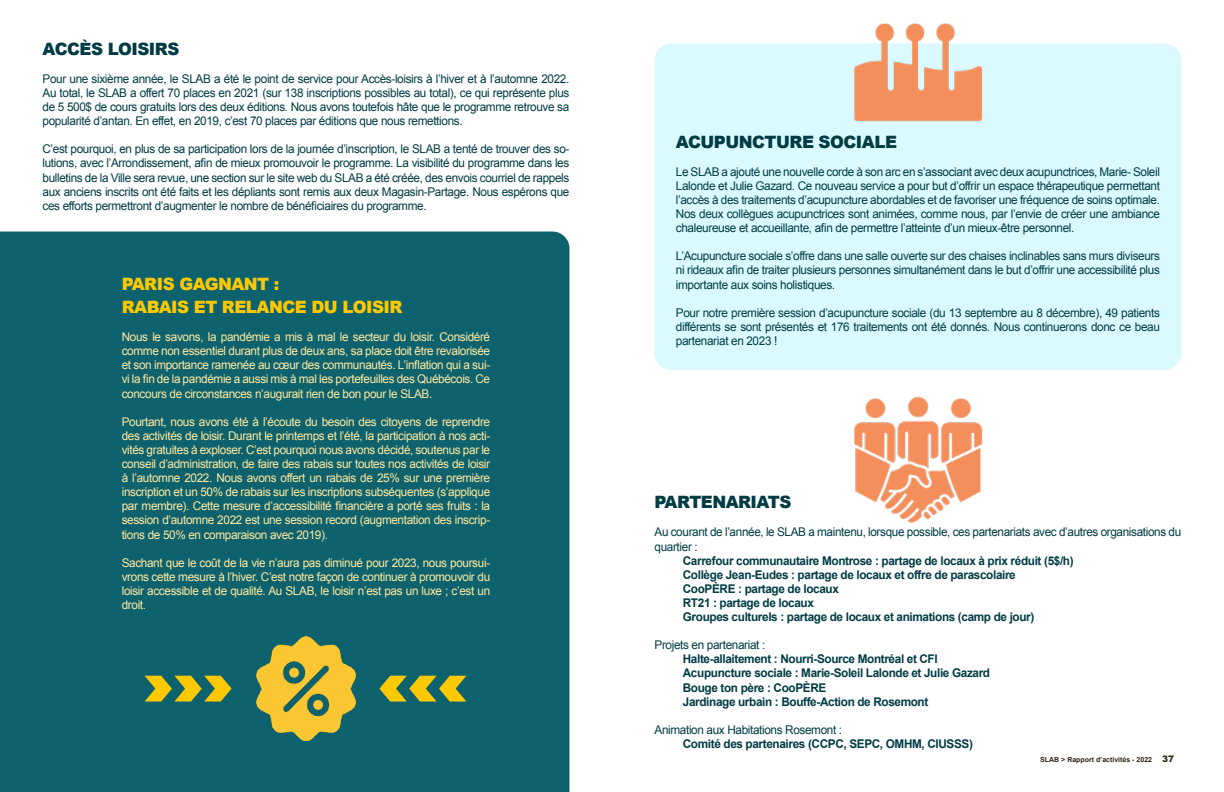
<style>
.page{position:relative;width:1224px;height:792px;background:#fff}
.page>*{position:absolute;margin:0;border:0;box-sizing:border-box;transform-origin:0 0}
.t1{font:900 60px "Poppins";color:#fcc800}
.t2{font:900 17px "Arial";letter-spacing:-.03em;color:#013c45}
.t3{font:900 17px/23px "Arial";letter-spacing:-.03em;color:#fcc800}
.t4{font:12px/14.1px "Arial";letter-spacing:-.03em;color:#013c45;text-align:justify}
.t5{font:12px/14.1px "Arial";letter-spacing:-.03em;color:#ffe99f;text-align:justify}
.t6{font:700 12px/14.1px "Arial";letter-spacing:-.03em;color:#013c45}
.t7{font:700 7px "Arial";color:#2f2415}
.s1{font-weight:900;font-size:9px}
</style>
<div class="page">
<div style="left:655px;top:44px;width:526px;height:326px;background:#dafaff;border-radius:17px"></div>
<div style="left:0;top:232px;width:569px;height:560px;background:#0e626e"></div>
<img style="left:254px;top:637px;width:104px;height:103px">
<img style="left:846px;top:23px;width:144px;height:99px">
<img style="left:854px;top:396px;width:128px;height:127px">
<h2 class="t2" style="left:43px;top:36px;width:138px">ACCÈS LOISIRS</h2>
<p class="t4" style="left:43px;top:72px;width:528px">Pour une sixième année, le SLAB a été le point de service pour Accès-loisirs à l’hiver et à l’automne 2022.<br>Au total, le SLAB a offert 70 places en 2021 (sur 138 inscriptions possibles au total), ce qui représente plus de 5 500$ de cours gratuits lors des deux éditions. Nous avons toutefois hâte que le programme retrouve sa popularité d’antan. En effet, en 2019, c’est 70 places par éditions que nous remettions.</p>
<p class="t4" style="left:43px;top:142px;width:528px">C’est pourquoi, en plus de sa participation lors de la journée d’inscription, le SLAB a tenté de trouver des so&shy;lutions, avec l’Arrondissement, afin de mieux promouvoir le programme. La visibilité du programme dans les bulletins de la Ville sera revue, une section sur le site web du SLAB a été créée, des envois courriel de rappels aux anciens inscrits ont été faits et les dépliants sont remis aux deux Magasin-Partage. Nous espérons que ces efforts permettront d’augmenter le nombre de bénéficiaires du programme.</p>
<h2 class="t3" style="left:122px;top:272px;width:282px">PARIS GAGNANT :<br>RABAIS ET RELANCE DU LOISIR</h2>
<p class="t5" style="left:122px;top:330px;width:370px">Nous le savons, la pandémie a mis à mal le secteur du loisir. Considéré comme non essentiel durant plus de deux ans, sa place doit être revalorisée et son importance ramenée au cœur des communautés. L’inflation qui a sui&shy;vi la fin de la pandémie a aussi mis à mal les portefeuilles des Québécois. Ce concours de circonstances n’augurait rien de bon pour le SLAB.</p>
<p class="t5" style="left:122px;top:415px;width:370px">Pourtant, nous avons été à l’écoute du besoin des citoyens de reprendre des activités de loisir. Durant le printemps et l’été, la participation à nos acti&shy;vités gratuites à exploser. C’est pourquoi nous avons décidé, soutenus par le conseil d’administration, de faire des rabais sur toutes nos activités de loisir à l’automne 2022. Nous avons offert un rabais de 25% sur une première inscription et un 50% de rabais sur les inscriptions subséquentes (s’applique par membre). Cette mesure d’accessibilité financière a porté ses fruits : la session d’automne 2022 est une session record (augmentation des inscrip&shy;tions de 50% en comparaison avec 2019).</p>
<p class="t5" style="left:122px;top:556px;width:370px">Sachant que le coût de la vie n’aura pas diminué pour 2023, nous poursui&shy;vrons cette mesure à l’hiver. C’est notre façon de continuer à promouvoir du loisir accessible et de qualité. Au SLAB, le loisir n’est pas un luxe ; c’est un droit.</p>
<h1 class="t1" style="left:143px;top:653px;width:91px">&gt;&gt;&gt;</h1>
<h1 class="t1" style="left:378px;top:653px;width:91px">&lt;&lt;&lt;</h1>
<h2 class="t2" style="left:676px;top:129px;width:223px">ACUPUNCTURE SOCIALE</h2>
<p class="t4" style="left:676px;top:165px;width:486px">Le SLAB a ajouté une nouvelle corde à son arc en s’associant avec deux acupunctrices, Marie- Soleil Lalonde et Julie Gazard. Ce nouveau service a pour but d’offrir un espace thérapeutique permettant l’accès à des traitements d’acupuncture abordables et de favoriser une fréquence de soins optimale.<br>Nos deux collègues acupunctrices sont animées, comme nous, par l’envie de créer une ambiance chaleureuse et accueillante, afin de permettre l’atteinte d’un mieux-être personnel.</p>
<p class="t4" style="left:676px;top:249px;width:486px">L’Acupuncture sociale s’offre dans une salle ouverte sur des chaises inclinables sans murs diviseurs ni rideaux afin de traiter plusieurs personnes simultanément dans le but d’offrir une accessibilité plus importante aux soins holistiques.</p>
<p class="t4" style="left:676px;top:306px;width:486px">Pour notre première session d’acupuncture sociale (du 13 septembre au 8 décembre), 49 patients différents se sont présentés et 176 traitements ont été donnés. Nous continuerons donc ce beau partenariat en 2023 !</p>
<h2 class="t2" style="left:655px;top:490px;width:138px">PARTENARIATS</h2>
<p class="t4" style="left:655px;top:525px;width:528px">Au courant de l’année, le SLAB a maintenu, lorsque possible, ces partenariats avec d’autres organisations du quartier :</p>
<p class="t6" style="left:683px;top:554px;width:392px">Carrefour communautaire Montrose : partage de locaux à prix réduit (5$/h)<br>Collège Jean-Eudes : partage de locaux et offre de parascolaire<br>CooPÈRE : partage de locaux<br>RT21 : partage de locaux<br>Groupes culturels : partage de locaux et animations (camp de jour)</p>
<p class="t4" style="left:655px;top:638px;width:112px">Projets en partenariat :</p>
<p class="t6" style="left:683px;top:652px;width:309px">Halte-allaitement : Nourri-Source Montréal et CFI Acupuncture sociale : Marie-Soleil Lalonde et Julie Gazard Bouge ton père : CooPÈRE<br>Jardinage urbain : Bouffe-Action de Rosemont</p>
<p class="t4" style="left:655px;top:723px;width:189px">Animation aux Habitations Rosemont :</p>
<p class="t6" style="left:683px;top:737px;width:292px">Comité des partenaires (CCPC, SEPC, OMHM, CIUSSS)</p>
<p class="t7" style="left:1040px;top:755px;width:135px">SLAB &gt; Rapport d’activités - 2022 <span class="s1">37</span></p>
</div>
